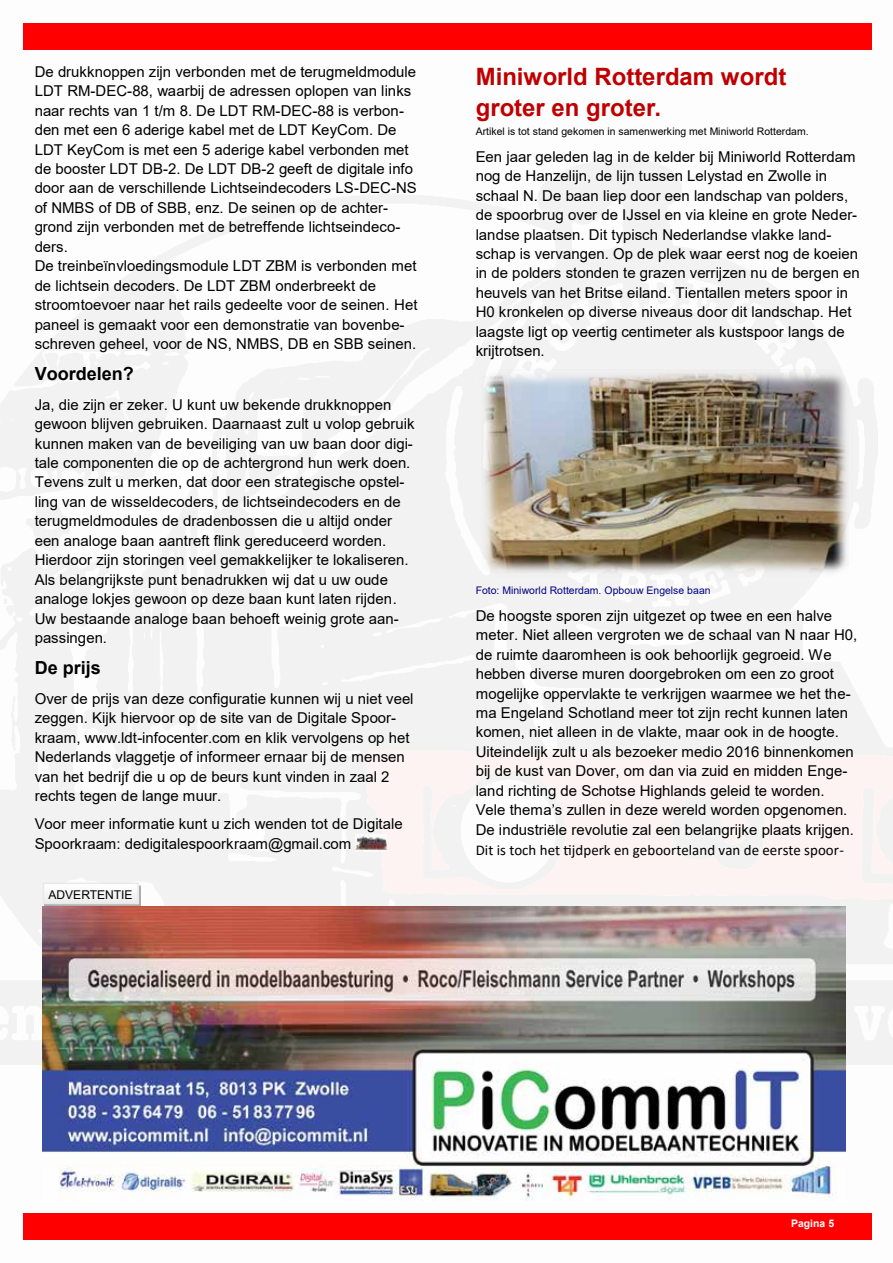
<style>
.page{position:relative;width:893px;height:1263px;background:#fff}
.page>*{position:absolute;margin:0;border:0;box-sizing:border-box;transform-origin:0 0}
.t1{font:700 24px/31.2px "Arial";color:#c00000}
.t2{font:700 18px "Arial";color:#000}
.t3{font:15px/19.5px "Arial";color:#000}
.t4{font:15px "Calibri";color:#000}
.t5{font:12px "Arial";color:#000}
.t6{font:10.5px "Arial";color:#000}
.t7{font:10.5px "Arial";color:#000080}
.t8{font:700 10.5px "Arial";letter-spacing:-.005em;color:#fff}
</style>
<div class="page">
<img style="left:0;top:159px;width:893px;height:906px">
<img style="left:44px;top:885px;width:96px;height:22px">
<div style="left:44px;top:883px;width:94px;height:20px;background:#f6f6f6"></div>
<div style="left:43px;top:882px;width:96px;height:22px;border:2px solid #e9e9e9"></div>
<div style="left:23px;top:23px;width:849px;height:27px;background:#f00"></div>
<div style="left:23px;top:1213px;width:849px;height:27px;background:#f00"></div>
<img style="left:356px;top:834px;width:30px;height:18px">
<img style="left:42px;top:907px;width:804px;height:294px">
<img style="left:479px;top:368px;width:372px;height:209px">
<p class="t3" style="left:35px;top:62px;width:384px">De drukknoppen zijn verbonden met de terugmeldmodule LDT RM-DEC-88, waarbij de adressen oplopen van links naar rechts van 1 t/m 8. De LDT RM-DEC-88 is verbon&shy;den met een 6 aderige kabel met de LDT KeyCom. De LDT KeyCom is met een 5 aderige kabel verbonden met de booster LDT DB-2. De LDT DB-2 geeft de digitale info door aan de verschillende Lichtseindecoders LS-DEC-NS of NMBS of DB of SBB, enz. De seinen op de achter&shy;grond zijn verbonden met de betreffende lichtseindeco&shy;ders.<br>De treinbeïnvloedingsmodule LDT ZBM is verbonden met de lichtsein decoders. De LDT ZBM onderbreekt de stroomtoevoer naar het rails gedeelte voor de seinen. Het paneel is gemaakt voor een demonstratie van bovenbe&shy;schreven geheel, voor de NS, NMBS, DB en SBB seinen.</p>
<p class="t2" style="left:35px;top:361px;width:101px">Voordelen?</p>
<p class="t3" style="left:35px;top:395px;width:381px">Ja, die zijn er zeker. U kunt uw bekende drukknoppen gewoon blijven gebruiken. Daarnaast zult u volop gebruik kunnen maken van de beveiliging van uw baan door digi&shy;tale componenten die op de achtergrond hun werk doen.<br>Tevens zult u merken, dat door een strategische opstel&shy;ling van de wisseldecoders, de lichtseindecoders en de terugmeldmodules de dradenbossen die u altijd onder een analoge baan aantreft flink gereduceerd worden.<br>Hierdoor zijn storingen veel gemakkelijker te lokaliseren.<br>Als belangrijkste punt benadrukken wij dat u uw oude analoge lokjes gewoon op deze baan kunt laten rijden.<br>Uw bestaande analoge baan behoeft weinig grote aan&shy;passingen.</p>
<p class="t2" style="left:35px;top:655px;width:67px">De prijs</p>
<p class="t3" style="left:35px;top:689px;width:380px">Over de prijs van deze configuratie kunnen wij u niet veel zeggen. Kijk hiervoor op de site van de Digitale Spoor&shy;kraam, www.ldt-infocenter.com en klik vervolgens op het Nederlands vlaggetje of informeer ernaar bij de mensen van het bedrijf die u op de beurs kunt vinden in zaal 2 rechts tegen de lange muur.</p>
<p class="t3" style="left:35px;top:814px;width:370px">Voor meer informatie kunt u zich wenden tot de Digitale<br>Spoorkraam: dedigitalespoorkraam@gmail.com</p>
<p class="t5" style="left:48px;top:886px;width:86px">ADVERTENTIE</p>
<h1 class="t1" style="left:476px;top:61px;width:312px">Miniworld Rotterdam wordt groter en groter.</h1>
<p class="t6" style="left:476px;top:124px;width:335px">Artikel is tot stand gekomen in samenwerking met Miniworld Rotterdam.</p>
<p class="t3" style="left:476px;top:147px;width:386px">Een jaar geleden lag in de kelder bij Miniworld Rotterdam nog de Hanzelijn, de lijn tussen Lelystad en Zwolle in schaal N. De baan liep door een landschap van polders, de spoorbrug over de IJssel en via kleine en grote Neder&shy;landse plaatsen. Dit typisch Nederlandse vlakke land&shy;schap is vervangen. Op de plek waar eerst nog de koeien in de polders stonden te grazen verrijzen nu de bergen en heuvels van het Britse eiland. Tientallen meters spoor in H0 kronkelen op diverse niveaus door dit landschap. Het laagste ligt op veertig centimeter als kustspoor langs de krijtrotsen.</p>
<p class="t7" style="left:476px;top:583px;width:236px">Foto: Miniworld Rotterdam. Opbouw Engelse baan</p>
<p class="t3" style="left:476px;top:606px;width:383px">De hoogste sporen zijn uitgezet op twee en een halve meter. Niet alleen vergroten we de schaal van N naar H0, de ruimte daaromheen is ook behoorlijk gegroeid. We hebben diverse muren doorgebroken om een zo groot mogelijke oppervlakte te verkrijgen waarmee we het the&shy;ma Engeland Schotland meer tot zijn recht kunnen laten komen, niet alleen in de vlakte, maar ook in de hoogte.<br>Uiteindelijk zult u als bezoeker medio 2016 binnenkomen bij de kust van Dover, om dan via zuid en midden Enge&shy;land richting de Schotse Highlands geleid te worden.<br>Vele thema’s zullen in deze wereld worden opgenomen.<br>De industriële revolutie zal een belangrijke plaats krijgen.</p>
<p class="t4" style="left:476px;top:840px;width:370px">Dit is toch het tijdperk en geboorteland van de eerste spoor-</p>
<p class="t8" style="left:791px;top:1215px;width:45px">Pagina 5</p>
</div>
